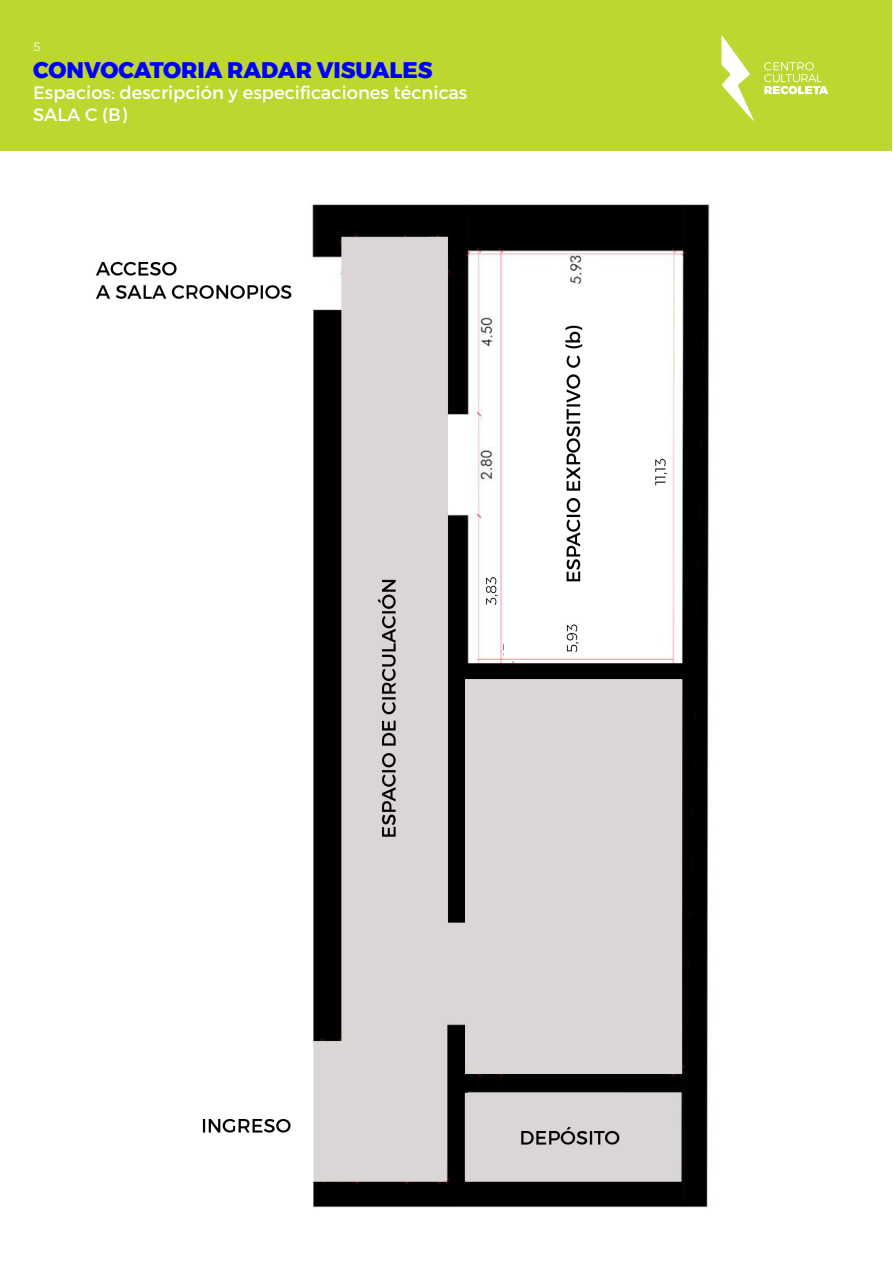
<style>
.page{position:relative;width:893px;height:1263px;background:#fff}
.page>*{position:absolute;margin:0;border:0;box-sizing:border-box;transform-origin:0 0}
.t1{font:800 22.5px "Montserrat";color:#0001fc}
.t2{font:18px "Montserrat";color:#fff}
.t3{font:300 12px "Montserrat";color:#fff}
</style>
<div class="page">
<img style="left:95px;top:204px;width:615px;height:1004px">
<div style="left:0;top:0;width:892px;height:151px;background:#bed630"></div>
<svg style="left:721px;top:35px;width:33px;height:86px"></svg>
<svg style="left:764px;top:62px;width:64px;height:32px"></svg>
<p class="t3" style="left:33px;top:37px;width:9px">5</p>
<p class="t1" style="left:33px;top:51px;width:401px">CONVOCATORIA RADAR VISUALES</p>
<p class="t2" style="left:33px;top:82px;width:436px">Espacios: descripción y especificaciones técnicas</p>
<p class="t2" style="left:33px;top:103px;width:95px">SALA C (B)</p>
</div>
